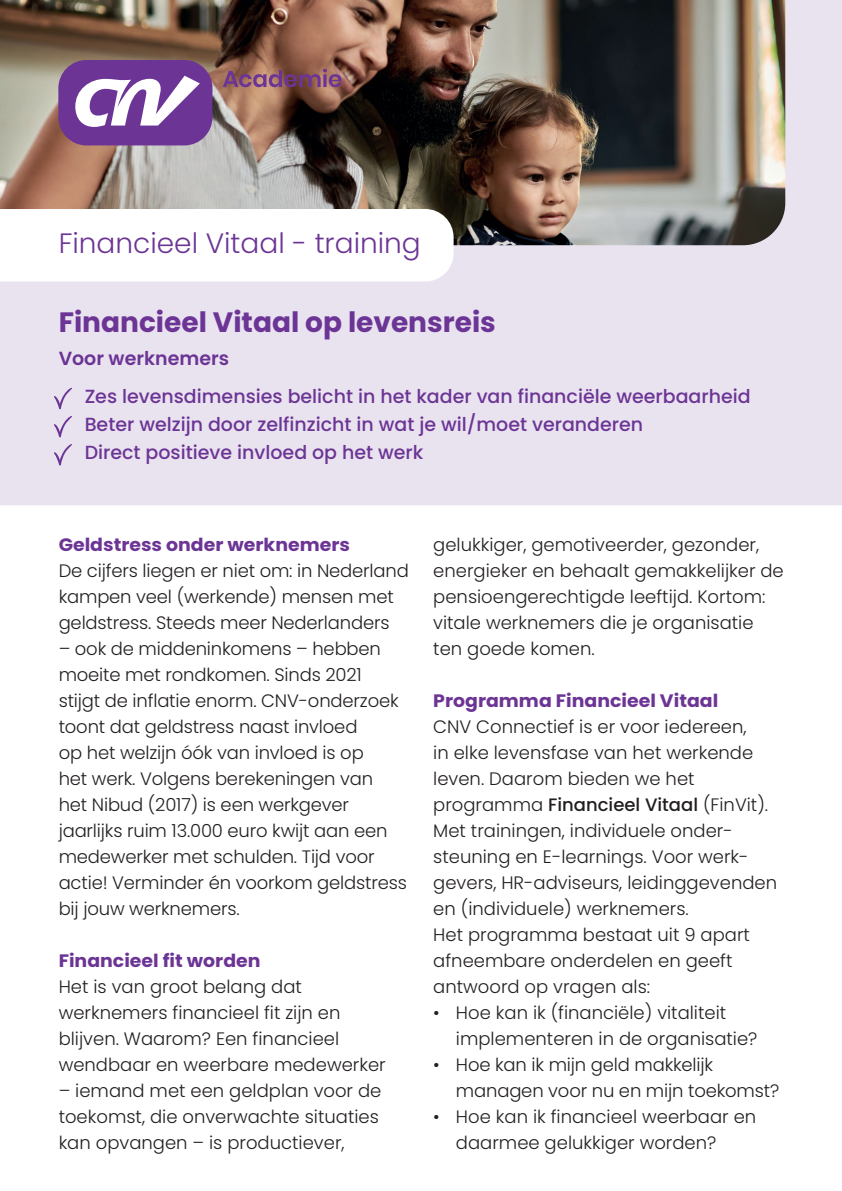
<style>
.page{position:relative;width:842px;height:1191px;background:#fff}
.page>*{position:absolute;margin:0;border:0;box-sizing:border-box;transform-origin:0 0}
.t1{font:700 28px "Poppins";color:#6c3595}
.t2{font:300 28px "Poppins";color:#6c3595}
.t3{font:500 19px/28px "Poppins";color:#6c3595}
.t4{font:600 19px "Poppins";color:#6c3595}
.t5{font:300 18px/26px "Poppins";color:#231f20}
.t6{font:700 18px "Poppins";color:#6c3595;scale:1.05 1}
.s1{font-weight:500}
</style>
<div class="page">
<div style="left:0;top:0;width:842px;height:505px;background:#e9e3f0"></div>
<img style="left:0;top:0;width:785px;height:245px">
<svg style="left:0;top:209px;width:454px;height:72px"></svg>
<div style="left:58px;top:60px;width:154px;height:85px;background:#6c3595;border-radius:28px"></div>
<svg style="left:75px;top:76px;width:125px;height:51px"></svg>
<svg style="left:223px;top:69px;width:118px;height:18px;background:#89566d"></svg>
<svg style="left:54px;top:387px;width:18px;height:23px"></svg>
<svg style="left:54px;top:416px;width:18px;height:22px"></svg>
<svg style="left:54px;top:444px;width:18px;height:22px"></svg>
<h1 class="t2" style="left:59px;top:227px;width:364px">Financieel Vitaal - training</h1>
<h1 class="t1" style="left:59px;top:306px;width:439px">Financieel Vitaal op levensreis</h1>
<p class="t4" style="left:59px;top:347px;width:172px">Voor werknemers</p>
<p class="t3" style="left:85px;top:383px;width:668px">Zes levensdimensies belicht in het kader van financiële weerbaarheid<br>Beter welzijn door zelfinzicht in wat je wil/moet veranderen<br>Direct positieve invloed op het werk</p>
<p class="t6" style="left:59px;top:534px;width:279px">Geldstress onder werknemers</p>
<p class="t5" style="left:59px;top:557px;width:352px">De cijfers liegen er niet om: in Nederland kampen veel (werkende) mensen met geldstress. Steeds meer Nederlanders</p>
<p class="t5" style="left:59px;top:635px;width:350px">– ook de middeninkomens – hebben moeite met rondkomen. Sinds 2021 stijgt de inflatie enorm. CNV-onderzoek toont dat geldstress naast invloed<br>op het welzijn óók van invloed is op<br>het werk. Volgens berekeningen van<br>het Nibud (2017) is een werkgever jaarlijks ruim 13.000 euro kwijt aan een medewerker met schulden. Tijd voor actie! Verminder én voorkom geldstress bij jouw werknemers.</p>
<p class="t6" style="left:59px;top:950px;width:194px">Financieel fit worden</p>
<p class="t5" style="left:59px;top:973px;width:329px">Het is van groot belang dat werknemers financieel fit zijn en blijven. Waarom? Een financieel wendbaar en weerbare medewerker</p>
<p class="t5" style="left:59px;top:1077px;width:324px">– iemand met een geldplan voor de toekomst, die onverwachte situaties kan opvangen – is productiever,</p>
<p class="t5" style="left:433px;top:531px;width:352px">gelukkiger, gemotiveerder, gezonder, energieker en behaalt gemakkelijker de pensioengerechtigde leeftijd. Kortom: vitale werknemers die je organisatie ten goede komen.</p>
<p class="t6" style="left:433px;top:690px;width:273px">Programma Financieel Vitaal</p>
<p class="t5" style="left:433px;top:713px;width:345px">CNV Connectief is er voor iedereen,<br>in elke levensfase van het werkende leven. Daarom bieden we het programma <span class="s1">Financieel Vitaal</span> (FinVit).<br>Met trainingen, individuele onder&shy;steuning en E-learnings. Voor werk&shy;gevers, HR-adviseurs, leidinggevenden en (individuele) werknemers.<br>Het programma bestaat uit 9 apart afneembare onderdelen en geeft antwoord op vragen als:</p>
<p class="t5" style="left:456px;top:999px;width:303px;text-indent:-23px">• Hoe kan ik (financiële) vitaliteit implementeren in de organisatie?</p>
<p class="t5" style="left:456px;top:1051px;width:325px;text-indent:-23px">• Hoe kan ik mijn geld makkelijk managen voor nu en mijn toekomst?</p>
<p class="t5" style="left:456px;top:1103px;width:302px;text-indent:-23px">• Hoe kan ik financieel weerbaar en daarmee gelukkiger worden?</p>
</div>
